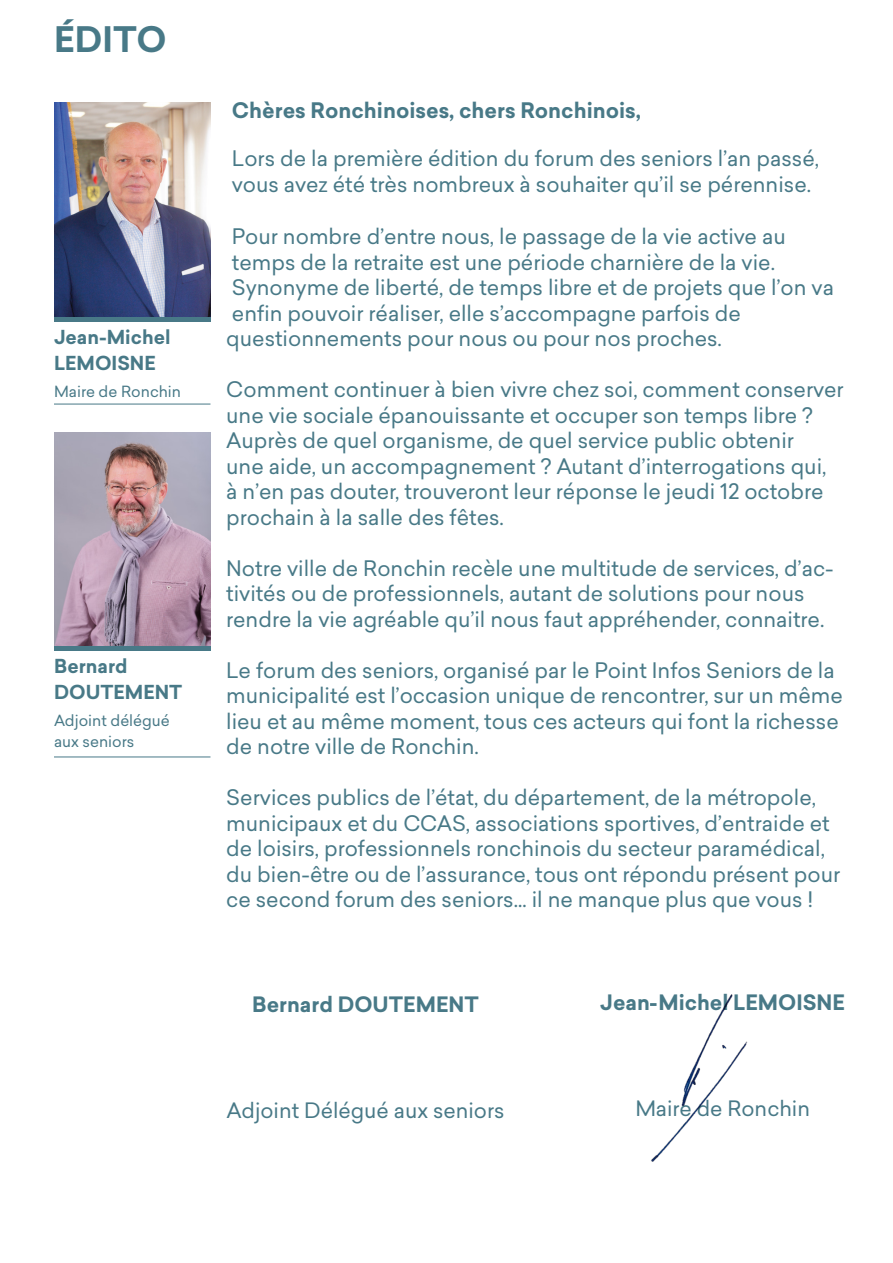
<style>
.page{position:relative;width:893px;height:1263px;background:#fff}
.page>*{position:absolute;margin:0;border:0;box-sizing:border-box;transform-origin:0 0}
.Normal__Web{font:700 34.5px "Sailec";color:#487987}
.t1{font:21px/25.5px "Sailec";color:#487987}
.t2{font:700 21px "Sailec";color:#487987}
.t3{font:20.85px "Sailec";color:#487987}
.t4{font:700 20.85px "Sailec";color:#487987}
.t5{font:700 18.9px "Sailec";color:#487987}
.t6{font:15.15px "Sailec";color:#487987}
</style>
<div class="page">
<img style="left:54px;top:103px;width:156px;height:214px">
<img style="left:651px;top:994px;width:96px;height:168px">
<div style="left:54px;top:317px;width:156px;height:5px;background:#487987"></div>
<hr style="left:54px;top:404px;width:156px;height:1px;background:#487987">
<img style="left:54px;top:432px;width:156px;height:214px">
<div style="left:54px;top:646px;width:156px;height:5px;background:#487987"></div>
<hr style="left:54px;top:756px;width:156px;height:1px;background:#487987">
<p class="Normal__Web" style="left:54px;top:15px;width:114px">ÉDITO</p>
<p class="t5" style="left:54px;top:323px;width:118px">Jean-Michel</p>
<p class="t5" style="left:54px;top:350px;width:103px">LEMOISNE</p>
<p class="t6" style="left:54px;top:380px;width:129px">Maire de Ronchin</p>
<p class="t5" style="left:54px;top:653px;width:75px">Bernard</p>
<p class="t5" style="left:54px;top:679px;width:130px">DOUTEMENT</p>
<p class="t6" style="left:54px;top:710px;width:117px">Adjoint délégué</p>
<p class="t6" style="left:54px;top:731px;width:82px">aux seniors</p>
<p class="t2" style="left:232px;top:95px;width:410px">Chères Ronchinoises, chers Ronchinois,</p>
<p class="t1" style="left:232px;top:145px;width:589px">Lors de la première édition du forum des seniors l’an passé, vous avez été très nombreux à souhaiter qu’il se pérennise.</p>
<p class="t1" style="left:232px;top:223px;width:555px">Pour nombre d’entre nous, le passage de la vie active au temps de la retraite est une période charnière de la vie.</p>
<p class="t1" style="left:232px;top:274px;width:604px">Synonyme de liberté, de temps libre et de projets que l’on va enfin pouvoir réaliser, elle s’accompagne parfois de</p>
<p class="t1" style="left:226px;top:325px;width:497px">questionnements pour nous ou pour nos proches.</p>
<p class="t1" style="left:226px;top:376px;width:619px">Comment continuer à bien vivre chez soi, comment conserver une vie sociale épanouissante et occuper son temps libre ?<br>Auprès de quel organisme, de quel service public obtenir<br>une aide, un accompagnement ? Autant d’interrogations qui,<br>à n’en pas douter, trouveront leur réponse le jeudi 12 octobre prochain à la salle des fêtes.</p>
<p class="t1" style="left:226px;top:555px;width:609px">Notre ville de Ronchin recèle une multitude de services, d’ac&shy;tivités ou de professionnels, autant de solutions pour nous rendre la vie agréable qu’il nous faut appréhender, connaitre.</p>
<p class="t1" style="left:226px;top:657px;width:618px">Le forum des seniors, organisé par le Point Infos Seniors de la municipalité est l’occasion unique de rencontrer, sur un même lieu et au même moment, tous ces acteurs qui font la richesse de notre ville de Ronchin.</p>
<p class="t1" style="left:226px;top:784px;width:615px">Services publics de l’état, du département, de la métropole, municipaux et du CCAS, associations sportives, d’entraide et de loisirs, professionnels ronchinois du secteur paramédical, du bien-être ou de l’assurance, tous ont répondu présent pour ce second forum des seniors… il ne manque plus que vous !</p>
<p class="t4" style="left:252px;top:989px;width:228px">Bernard DOUTEMENT</p>
<p class="t3" style="left:226px;top:1096px;width:280px">Adjoint Délégué aux seniors</p>
<p class="t4" style="left:600px;top:988px;width:246px">Jean-Michel LEMOISNE</p>
<p class="t3" style="left:635px;top:1094px;width:176px">Maire de Ronchin</p>
</div>
